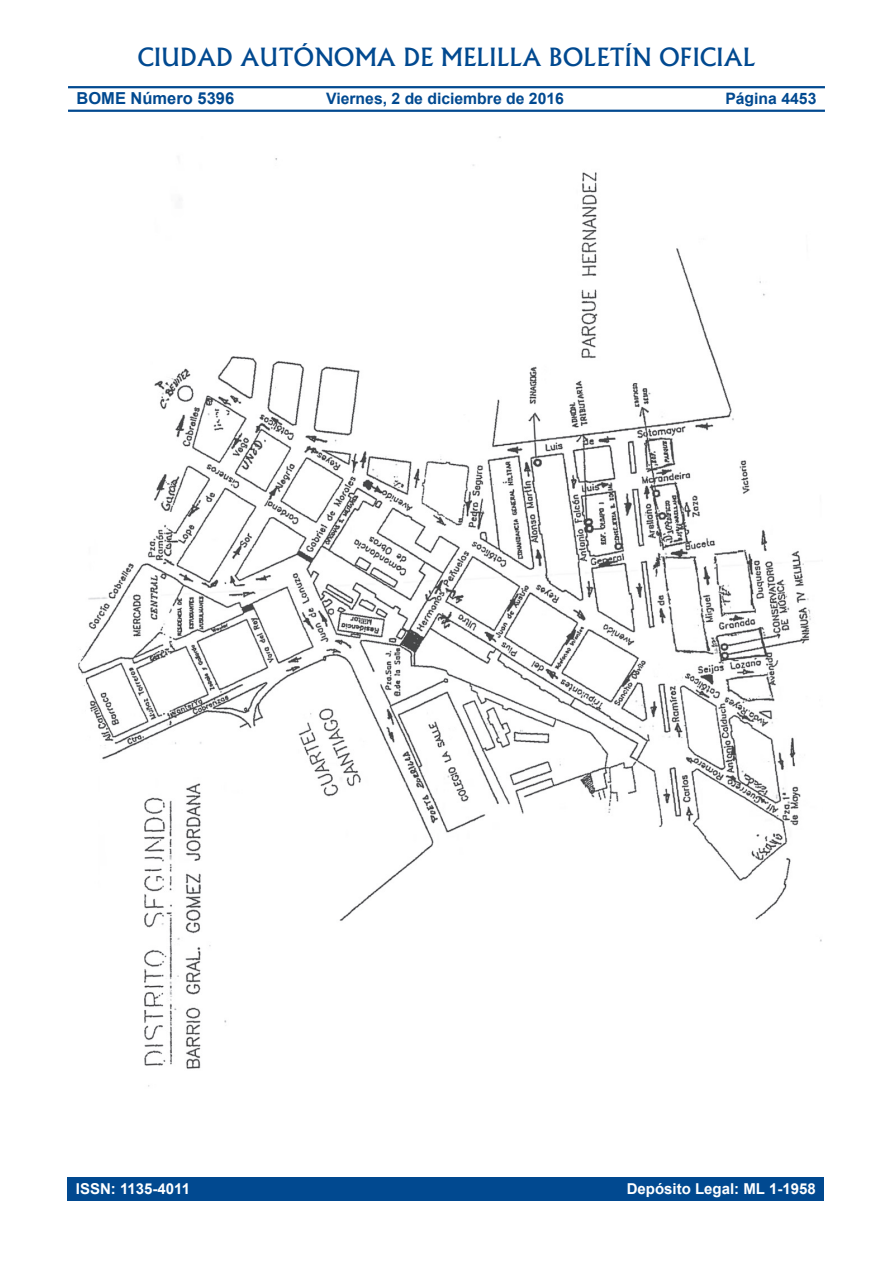
<style>
.page{position:relative;width:893px;height:1263px;background:#fff}
.page>*{position:absolute;margin:0;border:0;box-sizing:border-box;transform-origin:0 0}
.t1{font:500 24px "Albertus";color:#014990}
.t2{font:700 16.5px "Arial";color:#014990}
.t3{font:700 15.75px "Arial";color:#014990}
.t4{font:700 15px "Arial";color:#fff}
.s1{font-size:15.15px}
</style>
<div class="page">
<hr style="left:68px;top:86px;width:757px;height:2px;background:#014990">
<hr style="left:68px;top:110px;width:757px;height:2px;background:#014990">
<div style="left:67px;top:1177px;width:757px;height:23px;background:#014990"></div>
<img style="left:78px;top:136px;width:744px;height:951px">
<p class="t1" style="left:137px;top:43px;width:620px">CIUDAD AUTÓNOMA DE MELILLA BOLETÍN OFICIAL</p>
<p class="t2" style="left:77px;top:88px;width:159px">BOME Número 5396</p>
<p class="t3" style="left:326px;top:88px;width:239px">Viernes, 2 de diciembre de 2016</p>
<p class="t3" style="left:725px;top:88px;width:93px">Pá<span class="s1">g</span>ina 4453</p>
<p class="t4" style="left:76px;top:1179px;width:116px">ISSN: 1135-4011</p>
<p class="t4" style="left:627px;top:1179px;width:190px">Depósito Legal: ML 1-1958</p>
</div>
